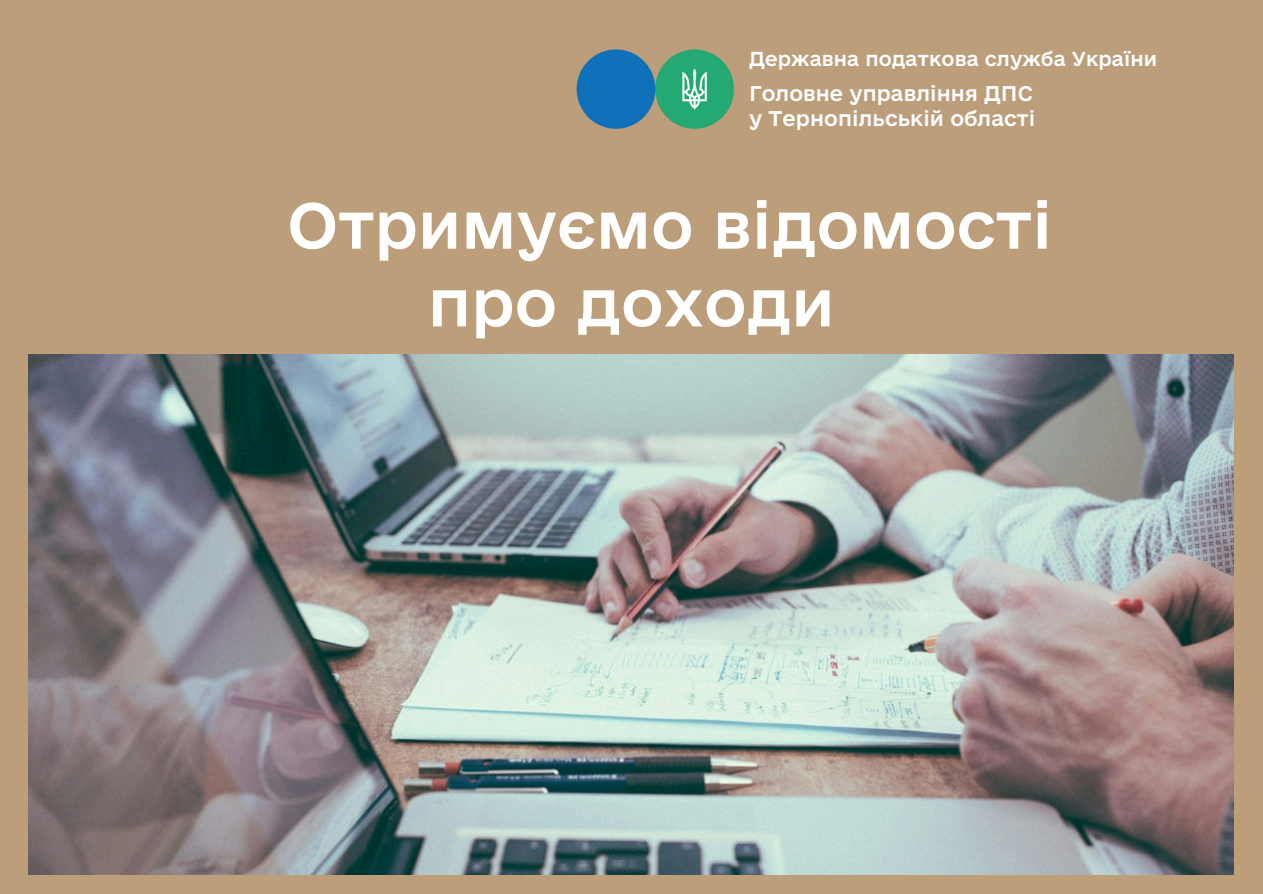
<style>
.page{position:relative;width:1263px;height:894px;background:#fff}
.page>*{position:absolute;margin:0;border:0;box-sizing:border-box;transform-origin:0 0}
.t1{font:61.5px/77.7px "e Ukraine Medium";color:#fff}
.t2{font:19.95px "e Ukraine Medium";color:#fff}
.t3{font:19.05px "e Ukraine Medium";color:#fff}
</style>
<div class="page">
<div style="left:0;top:0;width:1263px;height:893px;background:#bc9e7b"></div>
<img style="left:576px;top:49px;width:159px;height:80px">
<img style="left:29px;top:354px;width:1205px;height:520px">
<p class="t3" style="left:749px;top:47px;width:410px">Державна податкова служба України</p>
<p class="t2" style="left:749px;top:81px;width:285px">Головне управління ДПС</p>
<p class="t2" style="left:749px;top:105px;width:288px">у Тернопільській області</p>
<p class="t1" style="left:428px;top:185px;width:626px;text-indent:-141px">Отримуємо відомості про доходи</p>
</div>
